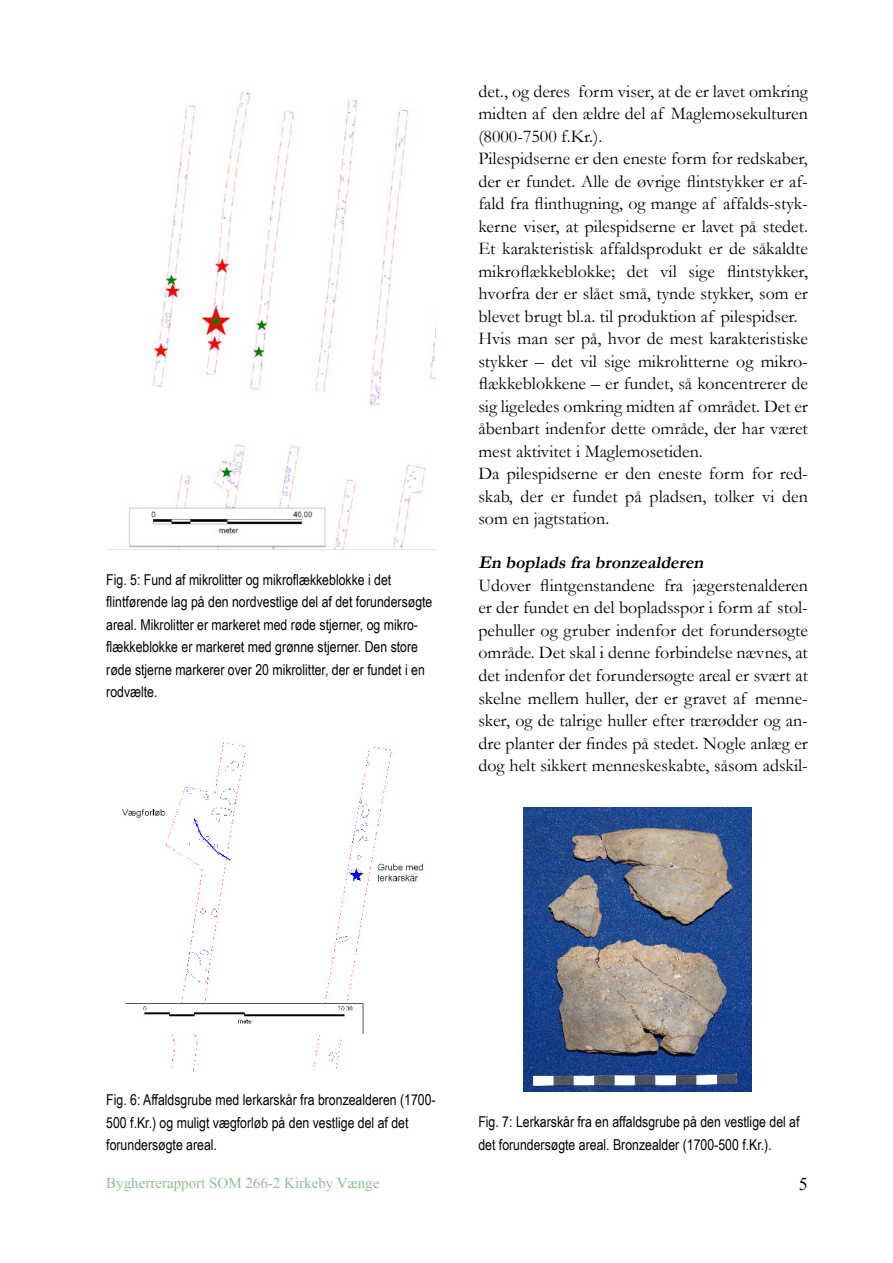
<style>
.page{position:relative;width:893px;height:1263px;background:#fff}
.page>*{position:absolute;margin:0;border:0;box-sizing:border-box;transform-origin:0 0}
.t1{font:18px/22.5px "Garamond";color:#000}
.t2{font:italic 700 18px "Garamond";color:#000}
.t3{font:15px/22.5px "Arial Narrow";color:#000}
.t4{font:15px "Times New Roman";color:#90be92}
</style>
<div class="page">
<img style="left:106px;top:91px;width:330px;height:459px">
<img style="left:524px;top:808px;width:227px;height:284px">
<img style="left:122px;top:742px;width:301px;height:328px">
<p class="t3" style="left:106px;top:567px;width:328px">Fig. 5: Fund af mikrolitter og mikroflækkeblokke i det flintførende lag på den nordvestlige del af det forundersøgte areal. Mikrolitter er markeret med røde stjerner, og mikro&shy;flækkeblokke er markeret med grønne stjerner. Den store røde stjerne markerer over 20 mikrolitter, der er fundet i en rodvælte.</p>
<p class="t1" style="left:478px;top:79px;width:331px">det., og deres form viser, at de er lavet omkring midten af den ældre del af Maglemosekulturen (8000-7500 f.Kr.).<br>Pilespidserne er den eneste form for redskaber, der er fundet. Alle de øvrige flintstykker er af&shy;fald fra flinthugning, og mange af affalds-styk&shy;kerne viser, at pilespidserne er lavet på stedet.<br>Et karakteristisk affaldsprodukt er de såkaldte mikroflækkeblokke; det vil sige flintstykker, hvorfra der er slået små, tynde stykker, som er blevet brugt bl.a. til produktion af pilespidser.<br>Hvis man ser på, hvor de mest karakteristiske stykker – det vil sige mikrolitterne og mikro&shy;flækkeblokkene – er fundet, så koncentrerer de sig ligeledes omkring midten af området. Det er åbenbart indenfor dette område, der har været mest aktivitet i Maglemosetiden.<br>Da pilespidserne er den eneste form for red&shy;skab, der er fundet på pladsen, tolker vi den som en jagtstation.</p>
<p class="t2" style="left:478px;top:550px;width:231px">En bopladsfra bronzealderen</p>
<p class="t1" style="left:478px;top:574px;width:331px;text-align:justify">Udover flintgenstandene fra jægerstenalderen er der fundet en del bopladsspor i form af stol&shy;pehuller og gruber indenfor det forundersøgte område. Det skal i denne forbindelse nævnes, at det indenfor det forundersøgte areal er svært at skelne mellem huller, der er gravet af menne&shy;sker, og de talrige huller efter trærødder og an&shy;dre planter der findes på stedet. Nogle anlæg er dog helt sikkert menneskeskabte, såsom adskil-</p>
<p class="t3" style="left:106px;top:1088px;width:331px">Fig. 6: Affaldsgrube med lerkarskår fra bronzealderen (1700-<br>500 f.Kr.) og muligt vægforløb på den vestlige del af det forundersøgte areal.</p>
<p class="t4" style="left:106px;top:1172px;width:275px">Bygherrerapport SOM 266-2 Kirkeby Vænge</p>
<p class="t3" style="left:478px;top:1110px;width:323px">Fig. 7: Lerkarskår fra en affaldsgrube på den vestlige del af det forundersøgte areal. Bronzealder (1700-500 f.Kr.).</p>
</div>
